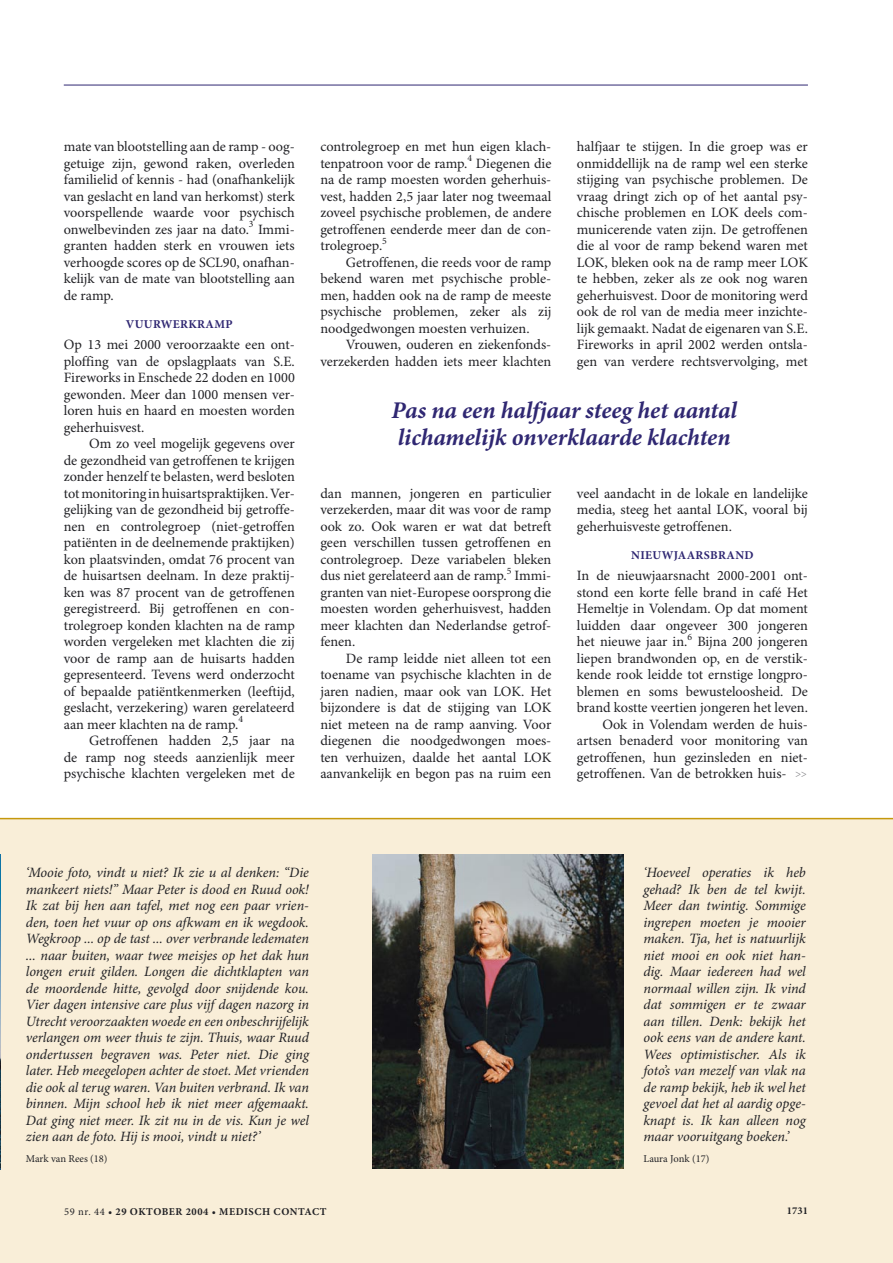
<style>
.page{position:relative;width:893px;height:1263px;background:#fff}
.page>*{position:absolute;margin:0;border:0;box-sizing:border-box;transform-origin:0 0}
.Q{font:italic 700 24px "Minion Pro";letter-spacing:-.005em;color:#2f2772}
.T{font:14.25px/16.5px "Minion Pro";color:#212125;text-align:justify}
.TC{font:italic 14.25px/16.5px "Minion Pro";letter-spacing:-.005em;color:#212125;text-align:justify}
._5{font:700 12px "Minion Pro";letter-spacing:.03em;color:#2f2772}
.t1{font:700 10.5px "Minion Pro";letter-spacing:.05em;color:#212125}
.X{font:10.5px "Minion Pro";color:#212125}
.s1{font-weight:400}
</style>
<div class="page">
<div style="left:0;top:819px;width:893px;height:444px;background:#f9eed8"></div>
<hr style="left:64px;top:85px;width:744px;height:1px;background:#2f2772">
<img style="left:0;top:855px;width:1px;height:314px">
<img style="left:372px;top:854px;width:251px;height:315px">
<hr style="left:0;top:818px;width:893px;height:1px;background:#c5980c">
<p class="T" style="left:64px;top:139px;width:233px">mate van blootstelling aan de ramp - oog&shy;getuige zijn, gewond raken, overleden familielid of kennis - had (onafhankelijk van geslacht en land van herkomst) sterk voorspellende waarde voor psychisch onwelbevinden zes jaar na dato.<sup>3</sup> Immi&shy;granten hadden sterk en vrouwen iets verhoogde scores op de SCL90, onafhan&shy;kelijk van de mate van blootstelling aan de ramp.</p>
<p class="_5" style="left:126px;top:317px;width:108px">VUURWERKRAMP</p>
<p class="T" style="left:64px;top:337px;width:233px">Op 13 mei 2000 veroorzaakte een ont&shy;ploffing van de opslagplaats van S.E.<br>Fireworks in Enschede 22 doden en 1000 gewonden. Meer dan 1000 mensen ver&shy;loren huis en haard en moesten worden geherhuisvest.</p>
<p class="T" style="left:64px;top:436px;width:233px;text-indent:26px">Om zo veel mogelijk gegevens over de gezondheid van getroffenen te krijgen zonder henzelf te belasten, werd besloten tot monitoring in huisartspraktijken. Ver&shy;gelijking van de gezondheid bij getroffe&shy;nen en controlegroep (niet-getroffen patiënten in de deelnemende praktijken) kon plaatsvinden, omdat 76 procent van de huisartsen deelnam. In deze praktij&shy;ken was 87 procent van de getroffenen geregistreerd. Bij getroffenen en con&shy;trolegroep konden klachten na de ramp worden vergeleken met klachten die zij voor de ramp aan de huisarts hadden gepresenteerd. Tevens werd onderzocht of bepaalde patiëntkenmerken (leeftijd, geslacht, verzekering) waren gerelateerd aan meer klachten na de ramp.<sup>4</sup></p>
<p class="T" style="left:64px;top:733px;width:233px;text-indent:26px">Getroffenen hadden 2,5 jaar na de ramp nog steeds aanzienlijk meer psychische klachten vergeleken met de</p>
<p class="T" style="left:320px;top:139px;width:233px">controlegroep en met hun eigen klach&shy;tenpatroon voor de ramp.<sup>4</sup> Diegenen die na de ramp moesten worden geherhuis&shy;vest, hadden 2,5 jaar later nog tweemaal zoveel psychische problemen, de andere getroffenen eenderde meer dan de con&shy;trolegroep.<sup>5</sup></p>
<p class="T" style="left:320px;top:254px;width:233px;text-indent:26px">Getroffenen, die reeds voor de ramp bekend waren met psychische proble&shy;men, hadden ook na de ramp de meeste psychische problemen, zeker als zij noodgedwongen moesten verhuizen.</p>
<p class="T" style="left:320px;top:337px;width:233px;text-align:right">Vrouwen, ouderen en ziekenfonds&shy;verzekerden hadden iets meer klachten</p>
<p class="T" style="left:577px;top:139px;width:233px">halfjaar te stijgen. In die groep was er onmiddellijk na de ramp wel een sterke stijging van psychische problemen. De vraag dringt zich op of het aantal psy&shy;chische problemen en LOK deels com&shy;municerende vaten zijn. De getroffenen die al voor de ramp bekend waren met LOK, bleken ook na de ramp meer LOK te hebben, zeker als ze ook nog waren geherhuisvest. Door de monitoring werd ook de rol van de media meer inzichte&shy;lijk gemaakt. Nadat de eigenaren van S.E.<br>Fireworks in april 2002 werden ontsla&shy;gen van verdere rechtsvervolging, met</p>
<p class="Q" style="left:391px;top:396px;width:347px">Pas na een halfjaar steeg het aantal</p>
<p class="Q" style="left:398px;top:423px;width:334px">lichamelijk onverklaarde klachten</p>
<p class="T" style="left:320px;top:485px;width:233px">dan mannen, jongeren en particulier verzekerden, maar dit was voor de ramp ook zo. Ook waren er wat dat betreft geen verschillen tussen getroffenen en controlegroep. Deze variabelen bleken dus niet gerelateerd aan de ramp.<sup>5</sup> Immi&shy;granten van niet-Europese oorsprong die moesten worden geherhuisvest, hadden meer klachten dan Nederlandse getrof&shy;fenen.</p>
<p class="T" style="left:320px;top:650px;width:233px;text-indent:26px">De ramp leidde niet alleen tot een toename van psychische klachten in de jaren nadien, maar ook van LOK. Het bijzondere is dat de stijging van LOK niet meteen na de ramp aanving. Voor diegenen die noodgedwongen moes&shy;ten verhuizen, daalde het aantal LOK aanvankelijk en begon pas na ruim een</p>
<p class="T" style="left:577px;top:485px;width:233px">veel aandacht in de lokale en landelijke media, steeg het aantal LOK, vooral bij geherhuisveste getroffenen.</p>
<p class="_5" style="left:631px;top:548px;width:124px">NIEUWJAARSBRAND</p>
<p class="T" style="left:577px;top:568px;width:233px">In de nieuwjaarsnacht 2000-2001 ont&shy;stond een korte felle brand in café Het Hemeltje in Volendam. Op dat moment luidden daar ongeveer 300 jongeren het nieuwe jaar in.<sup>6</sup> Bijna 200 jongeren liepen brandwonden op, en de verstik&shy;kende rook leidde tot ernstige longpro&shy;blemen en soms bewusteloosheid. De brand kostte veertien jongeren het leven.</p>
<p class="T" style="left:577px;top:716px;width:233px;text-indent:26px">Ook in Volendam werden de huis&shy;artsen benaderd voor monitoring van getroffenen, hun gezinsleden en niet&shy;getroffenen. Van de betrokken huis-</p>
<p class="TC" style="left:26px;top:865px;width:285px">‘Mooie foto, vindt u niet? Ik zie u al denken: “Die mankeert niets!” Maar Peter is dood en Ruud ook!<br>Ik zat bij hen aan tafel, met nog een paar vrien&shy;den, toen het vuur op ons afkwam en ik wegdook.<br>Wegkroop ... op de tast ... over verbrande ledematen ... naar buiten, waar twee meisjes op het dak hun longen eruit gilden. Longen die dichtklapten van de moordende hitte, gevolgd door snijdende kou.<br>Vier dagen intensive care plus vijf dagen nazorg in Utrecht veroorzaakten woede en een onbeschrijfelijk verlangen om weer thuis te zijn. Thuis, waar Ruud ondertussen begraven was. Peter niet. Die ging later. Heb meegelopen achter de stoet. Met vrienden die ook al terug waren. Van buiten verbrand. Ik van binnen. Mijn school heb ik niet meer afgemaakt.<br>Dat ging niet meer. Ik zit nu in de vis. Kun je wel zien aan de foto. Hij is mooi, vindt u niet?’</p>
<p class="X" style="left:26px;top:1152px;width:83px">Mark van Rees (18)</p>
<p class="TC" style="left:643px;top:865px;width:164px">‘Hoeveel operaties ik heb gehad? Ik ben de tel kwijt.<br>Meer dan twintig. Sommige ingrepen moeten je mooier maken. Tja, het is natuurlijk niet mooi en ook niet han&shy;dig. Maar iedereen had wel normaal willen zijn. Ik vind dat sommigen er te zwaar aan tillen. Denk: bekijk het ook eens van de andere kant.<br>Wees optimistischer. Als ik foto’s van mezelf van vlak na de ramp bekijk, heb ik wel het gevoel dat het al aardig opge&shy;knapt is. Ik kan alleen nog maar vooruitgang boeken.’</p>
<p class="X" style="left:643px;top:1152px;width:67px">Laura Jonk (17)</p>
<p class="t1" style="left:64px;top:1205px;width:264px"><span class="s1">59 nr. 44</span> • 29 OKTOBER 2004 • MEDISCH CONTACT</p>
<p class="t1" style="left:787px;top:1205px;width:22px">1731</p>
</div>
